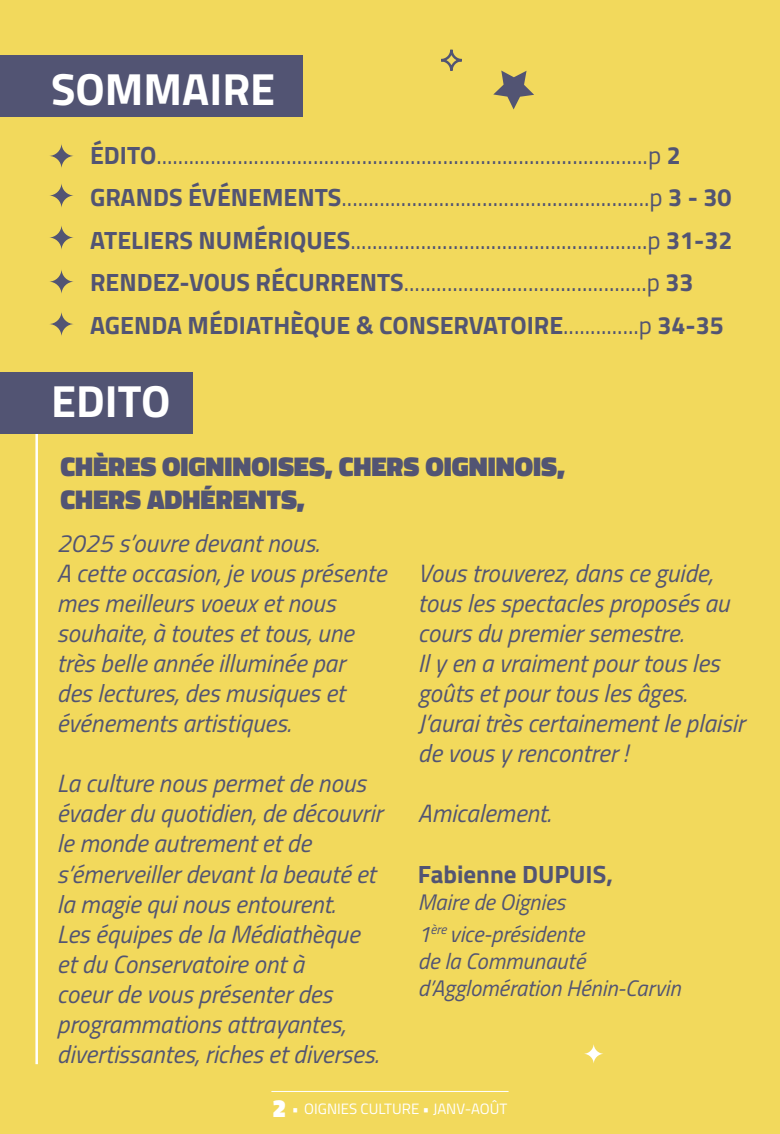
<style>
.page{position:relative;width:780px;height:1134px;background:#f2d95c}
.page>*{position:absolute;margin:0;border:0;box-sizing:border-box;transform-origin:0 0}
.t1{font:700 45px "Titillium Web";color:#fff}
.t2{font:900 27.5px/33px "Titillium Web";color:#525473}
.t3{font:italic 25px/30px "Titillium Web";color:#525473}
.t4{font:25px/42.5px "Titillium Web";color:#525473}
.t5{font:700 25px "Titillium Web";color:#525473}
.t6{font:italic 22.5px/32px "Titillium Web";color:#525473}
.t7{font:15px "Titillium Web";color:#fff}
.s1{font-weight:700}
.s2{font-weight:900;font-size:25px}
</style>
<div class="page">
<div style="left:0;top:56px;width:302px;height:61px;background:#525473"></div>
<svg style="left:49px;top:143px;width:25px;height:26px"></svg>
<svg style="left:49px;top:183px;width:25px;height:25px"></svg>
<svg style="left:49px;top:225px;width:25px;height:25px"></svg>
<svg style="left:49px;top:269px;width:25px;height:25px"></svg>
<svg style="left:49px;top:311px;width:25px;height:26px"></svg>
<svg style="left:493px;top:71px;width:41px;height:38px"></svg>
<div style="left:440px;top:49px;width:23px;height:23px;border:2px solid #525473;border-radius:50%"></div>
<hr style="left:35px;top:420px;width:3px;height:644px;background:#fff">
<svg style="left:583px;top:1043px;width:21px;height:21px"></svg>
<div style="left:0;top:372px;width:193px;height:61px;background:#525473"></div>
<hr style="left:271px;top:1091px;width:237px;height:1px;background:#fff">
<h1 class="t1" style="left:51px;top:54px;width:226px">SOMMAIRE</h1>
<p class="t4" style="left:90px;top:132px;width:644px"><span class="s1">ÉDITO</span>...........................................................................................p <span class="s1">2<br>GRANDS ÉVÉNEMENTS</span>.........................................................p <span class="s1">3 - 30<br>ATELIERS NUMÉRIQUES</span>.......................................................p <span class="s1">31-32<br>RENDEZ-VOUS RÉCURRENTS</span>.............................................p <span class="s1">33<br>AGENDA MÉDIATHÈQUE &amp; CONSERVATOIRE</span>..............p <span class="s1">34-35</span></p>
<h1 class="t1" style="left:51px;top:367px;width:121px">EDITO</h1>
<p class="t2" style="left:60px;top:450px;width:506px">CHÈRES OIGNINOISES, CHERS OIGNINOIS,<br>CHERS ADHÉRENTS,</p>
<p class="t3" style="left:57px;top:527px;width:331px">2025 s’ouvre devant nous.<br>A cette occasion, je vous présente mes meilleurs voeux et nous souhaite, à toutes et tous, une très belle année illuminée par<br>des lectures, des musiques et événements artistiques.</p>
<p class="t3" style="left:57px;top:767px;width:327px">La culture nous permet de nous évader du quotidien, de découvrir le monde autrement et de s’émerveiller devant la beauté et la magie qui nous entourent.<br>Les équipes de la Médiathèque et du Conservatoire ont à<br>coeur de vous présenter des programmations attrayantes, divertissantes, riches et diverses.</p>
<p class="t3" style="left:418px;top:557px;width:328px">Vous trouverez, dans ce guide, tous les spectacles proposés au cours du premier semestre.<br>Il y en a vraiment pour tous les goûts et pour tous les âges.<br>J’aurai très certainement le plaisir de vous y rencontrer !</p>
<p class="t3" style="left:418px;top:797px;width:135px">Amicalement.</p>
<p class="t5" style="left:418px;top:855px;width:197px">Fabienne DUPUIS,</p>
<p class="t6" style="left:418px;top:884px;width:168px">Maire de Oignies<br>1<sup>ère</sup> vice-présidente</p>
<p class="t6" style="left:418px;top:946px;width:264px;line-height:27px">de la Communauté d’Agglomération Hénin-Carvin</p>
<p class="t7" style="left:272px;top:1098px;width:236px"><span class="s2">2</span> • OIGNIES CULTURE • JANV-AOÛT</p>
</div>
